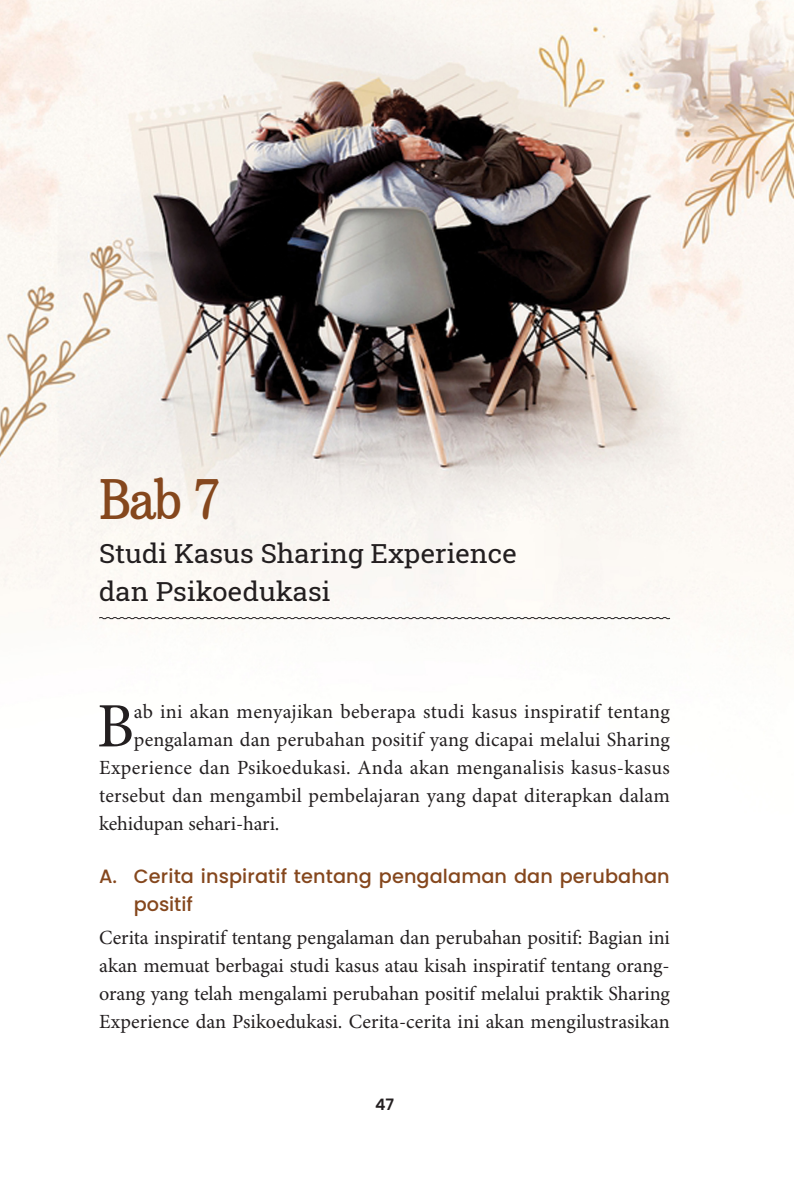
<style>
.page{position:relative;width:794px;height:1191px;background:#fff}
.page>*{position:absolute;margin:0;border:0;box-sizing:border-box;transform-origin:0 0}
.Isi_0{font:63.18px "Minion Pro";color:#231f20}
.BAB{font:55.48px "Arbutus Slab";color:#85471d;scale:.86 1}
.Nama_Bab{font:26.25px/38.5px "Roboto Slab";color:#231f20;scale:1.05 1}
.Isi_0-2{font:20.12px/28px "Minion Pro";letter-spacing:.01em;color:#231f20;text-align:justify}
.Isi_0-3{font:20.12px "Minion Pro";letter-spacing:-.01em;color:#231f20}
.t1{font:500 19.25px/28px "Poppins";letter-spacing:.005em;color:#85471d}
.t2{font:600 15.75px "Poppins";color:#231f20}
</style>
<div class="page">
<img style="left:0;top:0;width:794px;height:633px">
<svg style="left:99px;top:616px;width:571px;height:3px"></svg>
<p class="BAB" style="left:99px;top:464px;width:142px">Bab 7</p>
<p class="Nama_Bab" style="left:99px;top:533px;width:399px">Studi Kasus Sharing Experience dan Psikoedukasi</p>
<p class="Isi_0" style="left:97px;top:688px;width:39px">B</p>
<p class="Isi_0-2" style="left:134px;top:699px;width:537px">ab ini akan menyajikan beberapa studi kasus inspiratif tentang</p>
<p class="Isi_0-2" style="left:134px;top:727px;width:537px">pengalaman dan perubahan positif yang dicapai melalui Sharing</p>
<p class="Isi_0-2" style="left:99px;top:755px;width:572px">Experience dan Psikoedukasi. Anda akan menganalisis kasus-kasus</p>
<p class="Isi_0-2" style="left:99px;top:783px;width:572px">tersebut dan mengambil pembelajaran yang dapat diterapkan dalam</p>
<p class="Isi_0-3" style="left:99px;top:812px;width:182px">kehidupan sehari-hari.</p>
<p class="t1" style="left:134px;top:862px;width:537px;text-indent:-35px">A. Cerita inspiratif tentang pengalaman dan perubahan positif</p>
<p class="Isi_0-2" style="left:99px;top:924px;width:572px">Cerita inspiratif tentang pengalaman dan perubahan positif: Bagian ini akan memuat berbagai studi kasus atau kisah inspiratif tentang orang&shy;orang yang telah mengalami perubahan positif melalui praktik Sharing Experience dan Psikoedukasi. Cerita-cerita ini akan mengilustrasikan</p>
<p class="t2" style="left:375px;top:1095px;width:21px">47</p>
</div>
